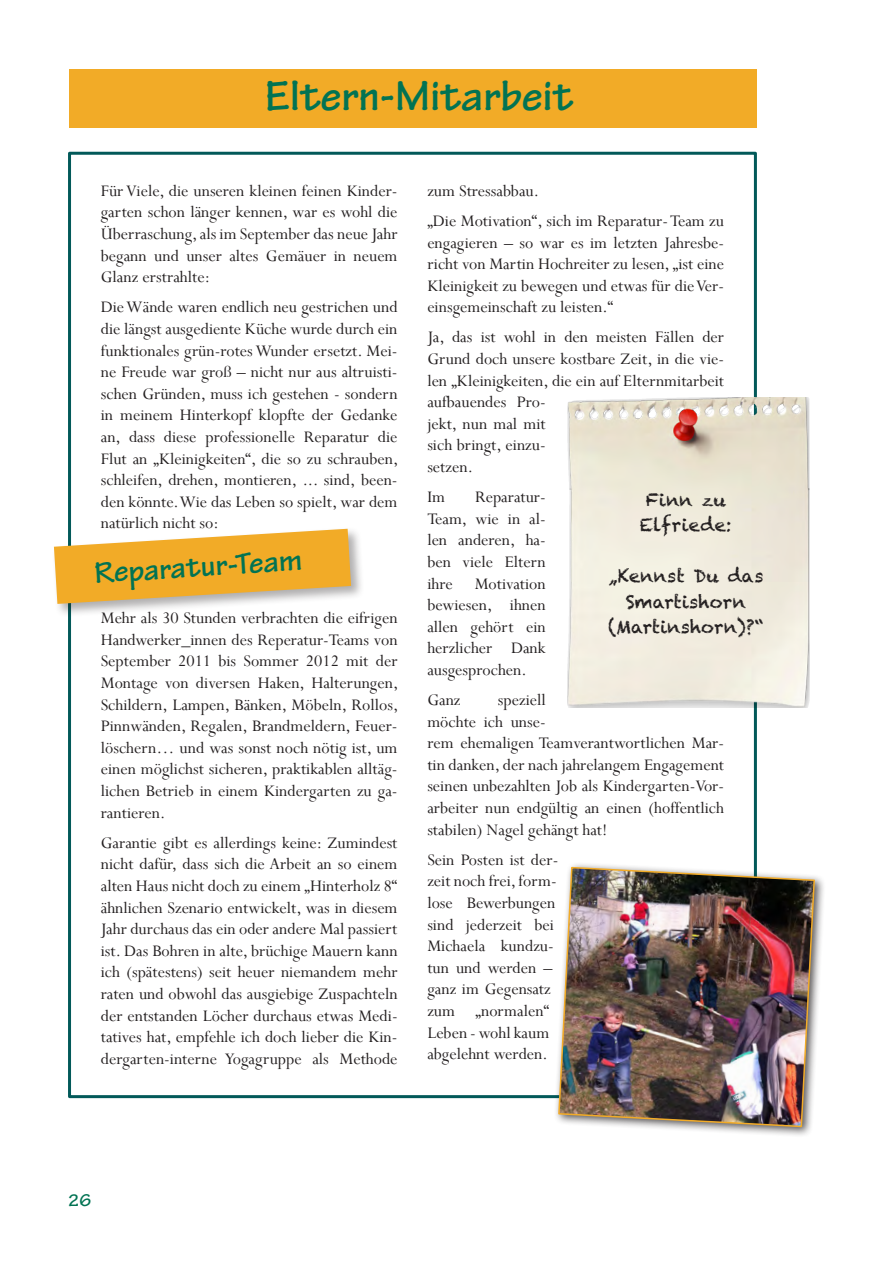
<style>
.page{position:relative;width:893px;height:1263px;background:#fff}
.page>*{position:absolute;margin:0;border:0;box-sizing:border-box;transform-origin:0 0}
.t1{font:700 45px "Tekton Pro";color:#027353}
.t2{font:700 31.5px "Tekton Pro";color:#027353}
.t3{font:18px/21.6px "Perpetua";color:#231f20;text-align:justify}
.t4{font:18px/25.5px "Chalkduster";color:#231f20;text-align:center}
.t5{font:700 18px "Tekton Pro";color:#027353}
</style>
<div class="page">
<div style="left:70px;top:69px;width:687px;height:58px;background:#f2ab27"></div>
<div style="left:52px;top:526px;width:312px;height:91px;background:#231f20;opacity:.36"></div>
<svg style="left:54px;top:529px;width:297px;height:75px;background:#efb955"></svg>
<img style="left:567px;top:398px;width:242px;height:309px">
<div style="left:553px;top:861px;width:272px;height:276px;background:#231f20;opacity:.75"></div>
<img style="left:557px;top:866px;width:259px;height:262px">
<h1 class="t1" style="left:265px;top:69px;width:310px">Eltern-Mitarbeit</h1>
<p class="t3" style="left:101px;top:179px;width:298px">Für Viele, die unseren kleinen feinen Kinder&shy;garten schon länger kennen, war es wohl die Überraschung, als im September das neue Jahr begann und unser altes Gemäuer in neuem Glanz erstrahlte:</p>
<p class="t3" style="left:101px;top:296px;width:299px">Die Wände waren endlich neu gestrichen und die längst ausgediente Küche wurde durch ein funktionales grün-rotes Wunder ersetzt. Mei&shy;ne Freude war groß – nicht nur aus altruisti&shy;schen Gründen, muss ich gestehen - sondern in meinem Hinterkopf klopfte der Gedanke an, dass diese professionelle Reparatur die Flut an „Kleinigkeiten“, die so zu schrauben, schleifen, drehen, montieren, ... sind, been&shy;den könnte. Wie das Leben so spielt, war dem natürlich nicht so:</p>
<h2 class="t2" style="left:94px;top:553px;width:210px;rotate:-3deg">Reparatur-Team</h2>
<p class="t3" style="left:101px;top:607px;width:299px">Mehr als 30 Stunden verbrachten die eifrigen Handwerker_innen des Reperatur-Teams von September 2011 bis Sommer 2012 mit der Montage von diversen Haken, Halterungen, Schildern, Lampen, Bänken, Möbeln, Rollos, Pinnwänden, Regalen, Brandmeldern, Feuer&shy;löschern… und was sonst noch nötig ist, um einen möglichst sicheren, praktikablen alltäg&shy;lichen Betrieb in einem Kindergarten zu ga&shy;rantieren.</p>
<p class="t3" style="left:101px;top:831px;width:298px">Garantie gibt es allerdings keine: Zumindest nicht dafür, dass sich die Arbeit an so einem alten Haus nicht doch zu einem „Hinterholz 8“ ähnlichen Szenario entwickelt, was in diesem Jahr durchaus das ein oder andere Mal passiert ist. Das Bohren in alte, brüchige Mauern kann ich (spätestens) seit heuer niemandem mehr raten und obwohl das ausgiebige Zuspachteln der entstanden Löcher durchaus etwas Medi&shy;tatives hat, empfehle ich doch lieber die Kin&shy;dergarten-interne Yogagruppe als Methode</p>
<p class="t3" style="left:427px;top:175px;width:298px;line-height:30.2px">zum Stressabbau.<br>„Die Motivation“, sich im Reparatur- Team zu</p>
<p class="t3" style="left:427px;top:231px;width:298px">engagieren – so war es im letzten Jahresbe&shy;richt von Martin Hochreiter zu lesen, „ist eine Kleinigkeit zu bewegen und etwas für die Ver&shy;einsgemeinschaft zu leisten.“</p>
<p class="t3" style="left:427px;top:326px;width:298px;text-align:left">Ja, das ist wohl in den meisten Fällen der<br>Grund doch unsere kostbare Zeit, in die vie&shy;len „Kleinigkeiten, die ein auf Elternmitarbeit aufbauendes Pro-<br>jekt, nun mal mit<br>sich bringt, einzu-<br>setzen.</p>
<p class="t3" style="left:427px;top:486px;width:19px">Im</p>
<p class="t3" style="left:427px;top:486px;width:120px;text-indent:48px">Reparatur-Team, wie in al&shy;len anderen, ha&shy;ben viele Eltern ihre Motivation bewiesen, ihnen allen gehört ein herzlicher Dank ausgesprochen.</p>
<p class="t3" style="left:427px;top:689px;width:35px">Ganz</p>
<p class="t4" style="left:640px;top:487px;width:93px">Finn zu<br>Elfriede:</p>
<p class="t4" style="left:608px;top:563px;width:157px">„Kennst Du das<br>Smartishorn (Martinshorn)?“</p>
<p class="t3" style="left:427px;top:689px;width:298px;text-align:left;text-indent:71px">speziell<br>möchte ich unse-<br>rem ehemaligen Teamverantwortlichen Mar&shy;tin danken, der nach jahrelangem Engagement seinen unbezahlten Job als Kindergarten-Vor&shy;arbeiter nun endgültig an einen (hoffentlich stabilen) Nagel gehängt hat!</p>
<p class="t3" style="left:427px;top:848px;width:132px;text-align:left">Sein Posten ist der&shy;zeit noch frei, form&shy;lose Bewerbungen sind jederzeit bei<br>Michaela kundzu&shy;tun und werden – ganz im Gegensatz zum „normalen“<br>Leben - wohl kaum abgelehnt werden.</p>
<p class="t5" style="left:68px;top:1190px;width:25px">26</p>
</div>
